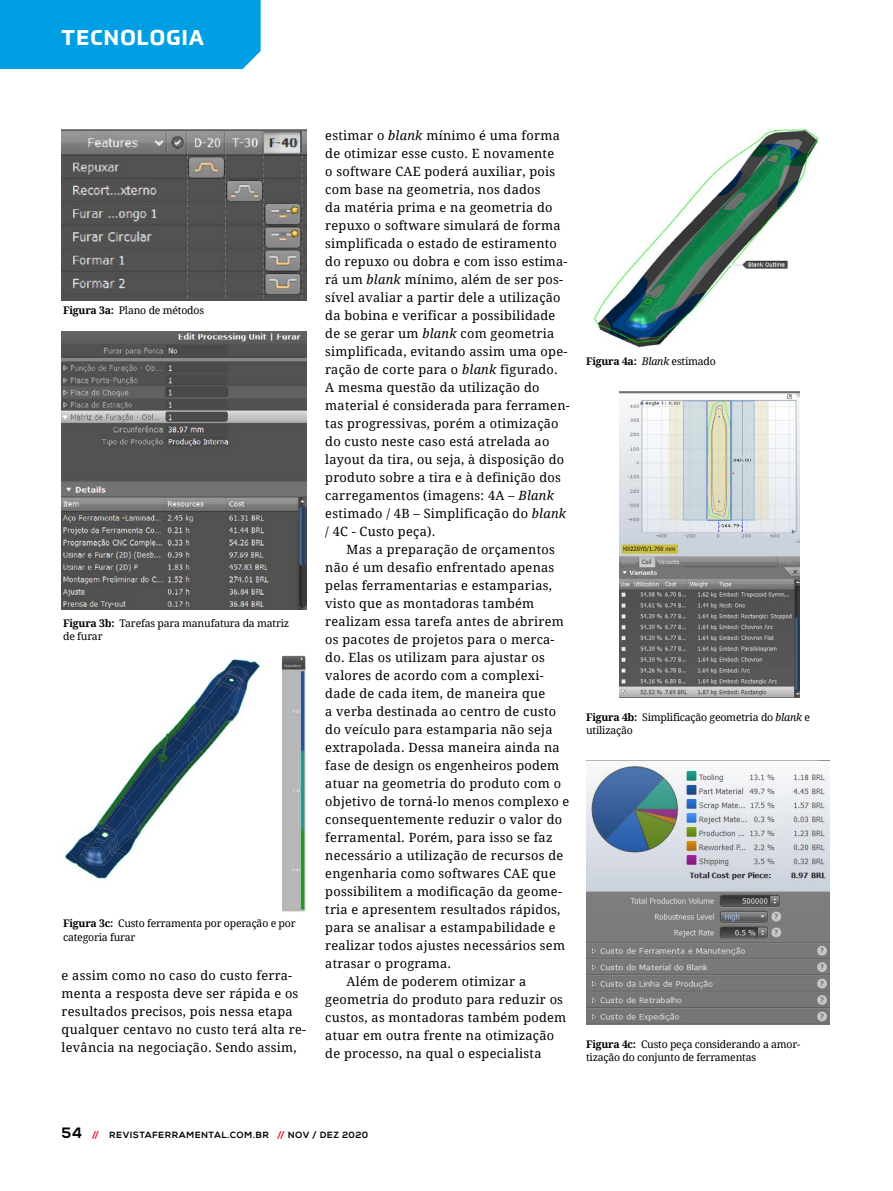
<style>
.page{position:relative;width:893px;height:1191px;background:#fff}
.page>*{position:absolute;margin:0;border:0;box-sizing:border-box;transform-origin:0 0}
.t1{font:700 21px "Prometo";letter-spacing:.06em;color:#fff}
.t2{font:12.75px/18px "Droid Serif";letter-spacing:.02em;color:#000}
.t3{font:10.5px/13.5px "Droid Serif";letter-spacing:-.02em;color:#000}
.t4{font:700 10.5px "Droid Serif";letter-spacing:-.02em;color:#000}
.t5{font:800 9px "Nexa";letter-spacing:.05em;color:#000}
.s1{font-weight:700}
.s2{font-style:italic}
.s3{font-weight:400;font-style:italic}
.s4{font-weight:400}
.s5{font-size:15px}
.s6{color:#e40521}
</style>
<div class="page">
<img style="left:62px;top:130px;width:245px;height:170px">
<img style="left:62px;top:331px;width:245px;height:279px">
<img style="left:65px;top:656px;width:241px;height:256px">
<img style="left:593px;top:128px;width:226px;height:220px">
<img style="left:619px;top:392px;width:180px;height:305px">
<img style="left:586px;top:760px;width:243px;height:264px">
<div style="left:0;top:0;width:261px;height:69px;background:#009fe3"></div>
<h1 class="t1" style="left:61px;top:24px;width:145px">TECNOLOGIA</h1>
<p class="t3" style="left:63px;top:303px;width:142px"><span class="s1">Figura 3a:</span> Plano de métodos</p>
<p class="t3" style="left:63px;top:616px;width:228px"><span class="s1">Figura 3b:</span> Tarefas para manufatura da matriz de furar</p>
<p class="t3" style="left:63px;top:917px;width:234px"><span class="s1">Figura 3c:</span> Custo ferramenta por operação e por categoria furar</p>
<p class="t2" style="left:62px;top:966px;width:246px">e assim como no caso do custo ferra&shy;menta a resposta deve ser rápida e os resultados precisos, pois nessa etapa qualquer centavo no custo terá alta re&shy;levância na negociação. Sendo assim,</p>
<p class="t2" style="left:325px;top:126px;width:246px">estimar o <span class="s2">blank</span> mínimo é uma forma de otimizar esse custo. E novamente<br>o software CAE poderá auxiliar, pois com base na geometria, nos dados<br>da matéria prima e na geometria do repuxo o software simulará de forma simplificada o estado de estiramento do repuxo ou dobra e com isso estima&shy;rá um <span class="s2">blank</span> mínimo, além de ser pos&shy;sível avaliar a partir dele a utilização da bobina e verificar a possibilidade de se gerar um <span class="s2">blank</span> com geometria simplificada, evitando assim uma ope&shy;ração de corte para o <span class="s2">blank</span> figurado.<br>A mesma questão da utilização do material é considerada para ferramen&shy;tas progressivas, porém a otimização do custo neste caso está atrelada ao layout da tira, ou seja, à disposição do produto sobre a tira e à definição dos carregamentos (imagens: 4A – <span class="s2">Blank </span>estimado / 4B – Simplificação do <span class="s2">blank </span>/ 4C - Custo peça).</p>
<p class="t2" style="left:347px;top:540px;width:210px">Mas a preparação de orçamentos</p>
<p class="t2" style="left:325px;top:558px;width:231px">não é um desafio enfrentado apenas</p>
<p class="t2" style="left:325px;top:576px;width:228px">pelas ferramentarias e estamparias,</p>
<p class="t2" style="left:325px;top:594px;width:210px">visto que as montadoras também</p>
<p class="t2" style="left:325px;top:612px;width:240px">realizam essa tarefa antes de abrirem</p>
<p class="t2" style="left:325px;top:630px;width:231px">os pacotes de projetos para o merca-</p>
<p class="t2" style="left:325px;top:648px;width:221px">do. Elas os utilizam para ajustar os</p>
<p class="t2" style="left:325px;top:666px;width:220px">valores de acordo com a complexi-</p>
<p class="t2" style="left:325px;top:684px;width:222px">dade de cada item, de maneira que</p>
<p class="t2" style="left:325px;top:702px;width:232px">a verba destinada ao centro de custo</p>
<p class="t2" style="left:325px;top:720px;width:229px">do veículo para estamparia não seja</p>
<p class="t2" style="left:325px;top:738px;width:236px">extrapolada. Dessa maneira ainda na</p>
<p class="t2" style="left:325px;top:756px;width:235px">fase de design os engenheiros podem</p>
<p class="t2" style="left:325px;top:774px;width:237px">atuar na geometria do produto com o</p>
<p class="t2" style="left:325px;top:792px;width:246px">objetivo de torná-lo menos complexo e</p>
<p class="t2" style="left:325px;top:810px;width:238px">consequentemente reduzir o valor do</p>
<p class="t2" style="left:325px;top:828px;width:229px">ferramental. Porém, para isso se faz</p>
<p class="t2" style="left:325px;top:846px;width:240px">necessário a utilização de recursos de</p>
<p class="t2" style="left:325px;top:864px;width:232px">engenharia como softwares CAE que</p>
<p class="t2" style="left:325px;top:882px;width:238px">possibilitem a modificação da geome-</p>
<p class="t2" style="left:325px;top:900px;width:237px">tria e apresentem resultados rápidos,</p>
<p class="t2" style="left:325px;top:918px;width:232px">para se analisar a estampabilidade e</p>
<p class="t2" style="left:325px;top:936px;width:241px">realizar todos ajustes necessários sem</p>
<p class="t2" style="left:325px;top:954px;width:127px">atrasar o programa.</p>
<p class="t2" style="left:347px;top:972px;width:181px">Além de poderem otimizar a</p>
<p class="t2" style="left:325px;top:990px;width:239px">geometria do produto para reduzir os</p>
<p class="t2" style="left:325px;top:1008px;width:242px">custos, as montadoras também podem</p>
<p class="t2" style="left:325px;top:1026px;width:230px">atuar em outra frente na otimização</p>
<p class="t2" style="left:325px;top:1044px;width:218px">de processo, na qual o especialista</p>
<p class="t4" style="left:586px;top:355px;width:131px">Figura 4a: <span class="s3">Blank</span> <span class="s4">estimado</span></p>
<p class="t3" style="left:586px;top:710px;width:226px"><span class="s1">Figura 4b:</span> Simplificação geometria do <span class="s2">blank</span> e utilização</p>
<p class="t3" style="left:586px;top:1037px;width:216px"><span class="s1">Figura 4c:</span> Custo peça considerando a amor&shy;tização do conjunto de ferramentas</p>
<p class="t5" style="left:62px;top:1129px;width:308px"><span class="s5">54</span> <span class="s6">//</span> REVISTAFERRAMENTAL.COM.BR <span class="s6">//</span> NOV / DEZ 2020</p>
</div>
